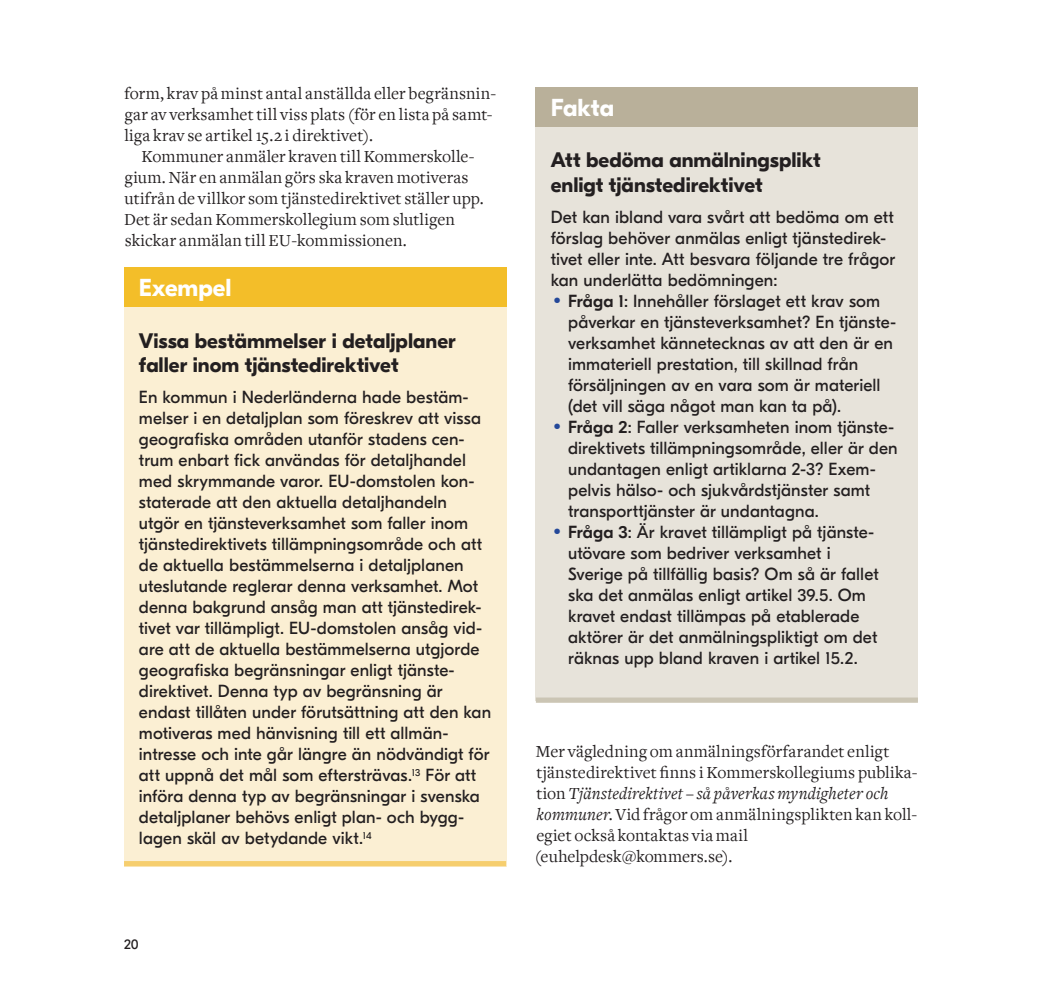
<style>
.page{position:relative;width:1042px;height:983px;background:#fff}
.page>*{position:absolute;margin:0;border:0;box-sizing:border-box;transform-origin:0 0}
.Fakta_-_Rubrik{font:700 24.5px "GT Eesti Display";color:#fff}
.Fakta_-_Rubrik_1{font:700 21px/24.5px "GT Eesti Display";color:#231f20}
.Fakta_-_bröd{font:17.5px/21px "GT Eesti Display";letter-spacing:.005em;color:#231f20}
.Brödtext_-_indrag{font:17.5px/21px "Freight Text";letter-spacing:.005em;color:#231f20}
.Brödtext{font:17.5px/21px "Freight Text";letter-spacing:.01em;color:#231f20}
.t1{font:14px "GT Eesti Display";color:#231f20}
.s1{font-weight:700;font-size:21px;color:#244899}
.s2{font-weight:500}
.s3{font-style:italic}
</style>
<div class="page">
<div style="left:124px;top:267px;width:382px;height:599px;background:#fbefd3"></div>
<div style="left:124px;top:267px;width:382px;height:40px;background:#f3be29"></div>
<div style="left:124px;top:860px;width:382px;height:6px;background:#f6ce6e"></div>
<div style="left:536px;top:87px;width:382px;height:613px;background:#e7e3da"></div>
<div style="left:536px;top:87px;width:382px;height:39px;background:#b9b09a"></div>
<div style="left:536px;top:697px;width:382px;height:5px;background:#cbc5b4"></div>
<p class="Brödtext_-_indrag" style="left:124px;top:83px;width:373px">form, krav på minst antal anställda eller begränsnin&shy;gar av verksamhet till viss plats (för en lista på samt&shy;liga krav se artikel 15.2 i direktivet).</p>
<p class="Brödtext_-_indrag" style="left:124px;top:146px;width:361px;text-indent:18px">Kommuner anmäler kraven till Kommerskolle&shy;gium. När en anmälan görs ska kraven motiveras utifrån de villkor som tjänstedirektivet ställer upp.<br>Det är sedan Kommerskollegium som slutligen skickar anmälan till EU-kommissionen.</p>
<p class="Fakta_-_Rubrik" style="left:139px;top:274px;width:94px">Exempel</p>
<p class="Fakta_-_Rubrik_1" style="left:139px;top:328px;width:318px">Vissa bestämmelser i detaljplaner faller inom tjänstedirektivet</p>
<p class="Fakta_-_bröd" style="left:139px;top:387px;width:354px">En kommun i Nederländerna hade bestäm&shy;melser i en detaljplan som föreskrev att vissa geografiska områden utanför stadens cen&shy;trum enbart fick användas för detaljhandel med skrymmande varor. EU-domstolen kon&shy;staterade att den aktuella detaljhandeln utgör en tjänsteverksamhet som faller inom tjänstedirektivets tillämpningsområde och att de aktuella bestämmelserna i detaljplanen uteslutande reglerar denna verksamhet. Mot denna bakgrund ansåg man att tjänstedirek&shy;tivet var tillämpligt. EU-domstolen ansåg vid&shy;are att de aktuella bestämmelserna utgjorde geografiska begränsningar enligt tjänste&shy;direktivet. Denna typ av begränsning är endast tillåten under förutsättning att den kan motiveras med hänvisning till ett allmän&shy;intresse och inte går längre än nödvändigt för att uppnå det mål som eftersträvas.<sup>13</sup> För att införa denna typ av begränsningar i svenska detaljplaner behövs enligt plan- och bygg&shy;lagen skäl av betydande vikt.<sup>14</sup></p>
<p class="t1" style="left:124px;top:936px;width:16px">20</p>
<p class="Fakta_-_Rubrik" style="left:551px;top:94px;width:65px">Fakta</p>
<p class="Fakta_-_Rubrik_1" style="left:551px;top:148px;width:272px">Att bedöma anmälningsplikt enligt tjänstedirektivet</p>
<p class="Fakta_-_bröd" style="left:551px;top:206px;width:346px">Det kan ibland vara svårt att bedöma om ett förslag behöver anmälas enligt tjänstedirek&shy;tivet eller inte. Att besvara följande tre frågor kan underlätta bedömningen:</p>
<p class="Fakta_-_bröd" style="left:568px;top:290px;width:330px;text-indent:-15px"><span class="s1">•</span> <span class="s2">Fråga 1</span>: Innehåller förslaget ett krav som påverkar en tjänsteverksamhet? En tjänste&shy;verksamhet kännetecknas av att den är en immateriell prestation, till skillnad från försäljningen av en vara som är materiell (det vill säga något man kan ta på).</p>
<p class="Fakta_-_bröd" style="left:568px;top:416px;width:331px;text-indent:-15px"><span class="s1">•</span> <span class="s2">Fråga 2</span>: Faller verksamheten inom tjänste&shy;direktivets tillämpningsområde, eller är den undantagen enligt artiklarna 2-3? Exem&shy;pelvis hälso- och sjukvårdstjänster samt transporttjänster är undantagna.</p>
<p class="Fakta_-_bröd" style="left:568px;top:521px;width:312px;text-indent:-15px"><span class="s1">•</span> <span class="s2">Fråga 3</span>: Är kravet tillämpligt på tjänste&shy;utövare som bedriver verksamhet i Sverige på tillfällig basis? Om så är fallet ska det anmälas enligt artikel 39.5. Om kravet endast tillämpas på etablerade aktörer är det anmälningspliktigt om det räknas upp bland kraven i artikel 15.2.</p>
<p class="Brödtext" style="left:535px;top:741px;width:384px">Mer vägledning om anmälningsförfarandet enligt tjänstedirektivet finns i Kommerskollegiums publika&shy;tion <span class="s3">Tjänstedirektivet – så påverkas myndigheter och kommuner</span>. Vid frågor om anmälningsplikten kan koll&shy;egiet också kontaktas via mail (euhelpdesk@kommers.se).</p>
</div>
